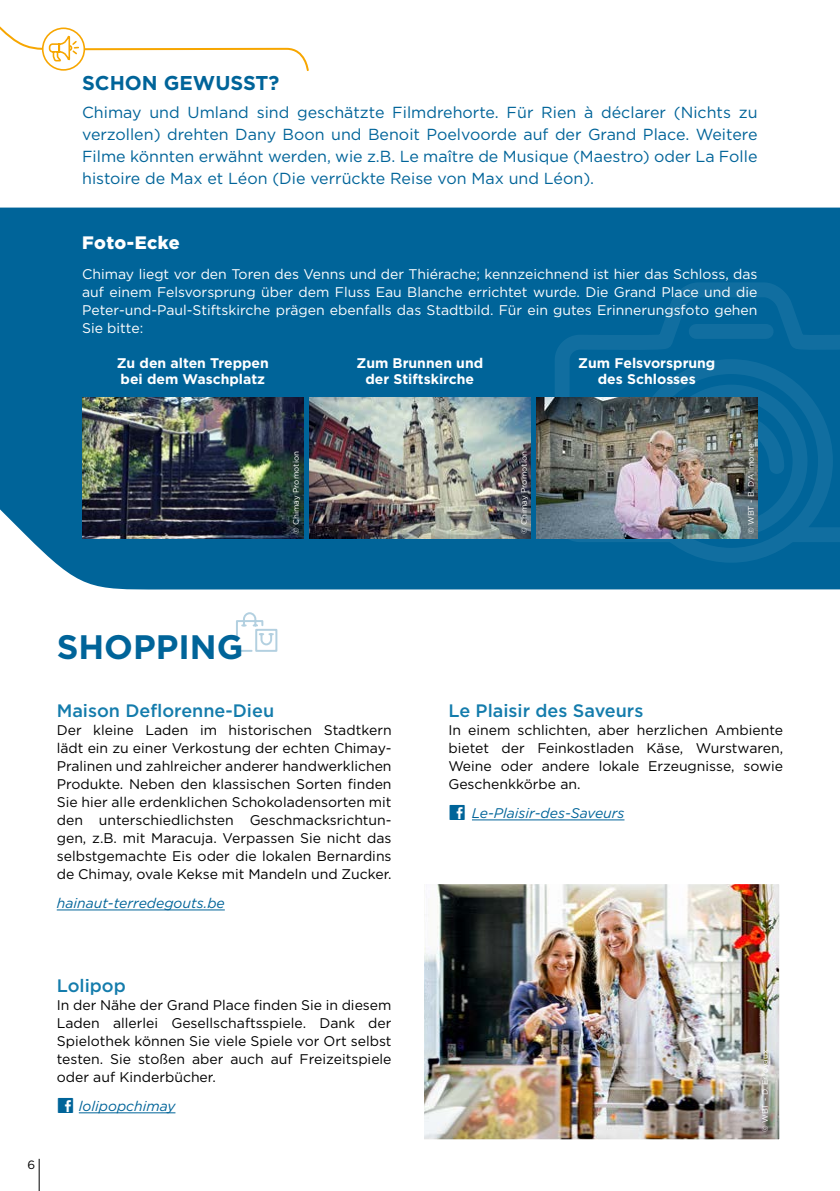
<style>
.page{position:relative;width:840px;height:1191px;background:#fff}
.page>*{position:absolute;margin:0;border:0;box-sizing:border-box;transform-origin:0 0}
.t1{font:700 34px "Gotham";color:#006499}
.t2{font:700 20px "Gotham";color:#006499}
.t3{font:500 18px "Gotham";color:#147cac}
.t4{font:900 18px "Gotham";letter-spacing:.02em;color:#fff}
.t5{font:16px/22px "Gotham";color:#006499;text-align:justify}
.t6{font:14px/18px "Gotham";color:#000;text-align:justify}
.t7{font:14px/18px "Gotham";color:#fff;text-align:justify}
.t8{font:700 14px/16px "Gotham";color:#fff;text-align:center}
.t9{font:italic 14px "Gotham";color:#006499}
.t10{font:12px "Gotham";color:#000}
.t11{font:8px "Gotham";color:#fff}
.s1{font-family:"Social Iconby BRIANQC";font-style:normal;font-size:20px}
</style>
<div class="page">
<hr style="left:471px;top:819px;width:153px;height:1px;background:#006499">
<hr style="left:79px;top:1112px;width:96px;height:1px;background:#006499">
<svg style="left:0;top:26px;width:309px;height:45px"></svg>
<div style="left:0;top:207px;width:839px;height:383px;background:#006499"></div>
<svg style="left:547px;top:275px;width:292px;height:290px;background:#06679b"></svg>
<img style="left:82px;top:397px;width:221px;height:141px">
<img style="left:309px;top:397px;width:221px;height:141px">
<hr style="left:57px;top:909px;width:168px;height:1px;background:#006499">
<svg style="left:236px;top:612px;width:42px;height:40px"></svg>
<img style="left:424px;top:884px;width:356px;height:256px">
<img style="left:536px;top:397px;width:221px;height:141px">
<hr style="left:39px;top:1158px;width:1px;height:33px;background:#000">
<h2 class="t2" style="left:82px;top:70px;width:199px">SCHON GEWUSST?</h2>
<p class="t5" style="left:82px;top:101px;width:676px">Chimay und Umland sind geschätzte Filmdrehorte. Für Rien à déclarer (Nichts zu verzollen) drehten Dany Boon und Benoit Poelvoorde auf der Grand Place. Weitere Filme könnten erwähnt werden, wie z.B. Le maître de Musique (Maestro) oder La Folle histoire de Max et Léon (Die verrückte Reise von Max und Léon).</p>
<p class="t4" style="left:82px;top:233px;width:99px">Foto-Ecke</p>
<p class="t7" style="left:82px;top:264px;width:676px">Chimay liegt vor den Toren des Venns und der Thiérache; kennzeichnend ist hier das Schloss, das auf einem Felsvorsprung über dem Fluss Eau Blanche errichtet wurde. Die Grand Place und die Peter-und-Paul-Stiftskirche prägen ebenfalls das Stadtbild. Für ein gutes Erinnerungsfoto gehen Sie bitte:</p>
<p class="t8" style="left:117px;top:354px;width:154px;text-align:left">Zu den alten Treppen bei dem Waschplatz</p>
<p class="t8" style="left:356px;top:354px;width:128px">Zum Brunnen und der Stiftskirche</p>
<p class="t8" style="left:578px;top:354px;width:139px">Zum Felsvorsprung des Schlosses</p>
<p class="t11" style="left:291px;top:534px;width:84px;rotate:-90deg">© Chimay Promotion</p>
<p class="t11" style="left:518px;top:534px;width:84px;rotate:-90deg">© Chimay Promotion</p>
<p class="t11" style="left:745px;top:534px;width:92px;rotate:-90deg">© WBT - B. D’Alimonte</p>
<h1 class="t1" style="left:57px;top:624px;width:188px">SHOPPING</h1>
<p class="t3" style="left:57px;top:698px;width:219px">Maison Deflorenne-Dieu</p>
<p class="t6" style="left:57px;top:720px;width:336px">Der kleine Laden im historischen Stadtkern lädt ein zu einer Verkostung der echten Chimay-Pralinen und zahlreicher anderer handwerklichen Produkte. Neben den klassischen Sorten finden Sie hier alle erdenklichen Schokoladensorten mit den unterschiedlichsten Geschmacksrichtun&shy;gen, z.B. mit Maracuja. Verpassen Sie nicht das selbstgemachte Eis oder die lokalen Bernardins de Chimay, ovale Kekse mit Mandeln und Zucker.</p>
<p class="t9" style="left:57px;top:894px;width:169px">hainaut-terredegouts.be</p>
<p class="t10" style="left:27px;top:1156px;width:9px">6</p>
<p class="t3" style="left:57px;top:973px;width:71px">Lolipop</p>
<p class="t6" style="left:57px;top:995px;width:336px">In der Nähe der Grand Place finden Sie in diesem Laden allerlei Gesellschaftsspiele. Dank der Spielothek können Sie viele Spiele vor Ort selbst testen. Sie stoßen aber auch auf Freizeitspiele oder auf Kinderbücher.</p>
<p class="t9" style="left:57px;top:1097px;width:120px"><span class="s1">w</span> lolipopchimay</p>
<p class="t3" style="left:448px;top:698px;width:196px">Le Plaisir des Saveurs</p>
<p class="t6" style="left:448px;top:720px;width:336px">In einem schlichten, aber herzlichen Ambiente bietet der Feinkostladen Käse, Wurstwaren, Weine oder andere lokale Erzeugnisse, sowie Geschenkkörbe an.</p>
<p class="t9" style="left:448px;top:804px;width:177px"><span class="s1">w</span> Le-Plaisir-des-Saveurs</p>
<p class="t11" style="left:759px;top:1132px;width:84px;rotate:-90deg">© WBT - D. Erroyaux</p>
</div>
